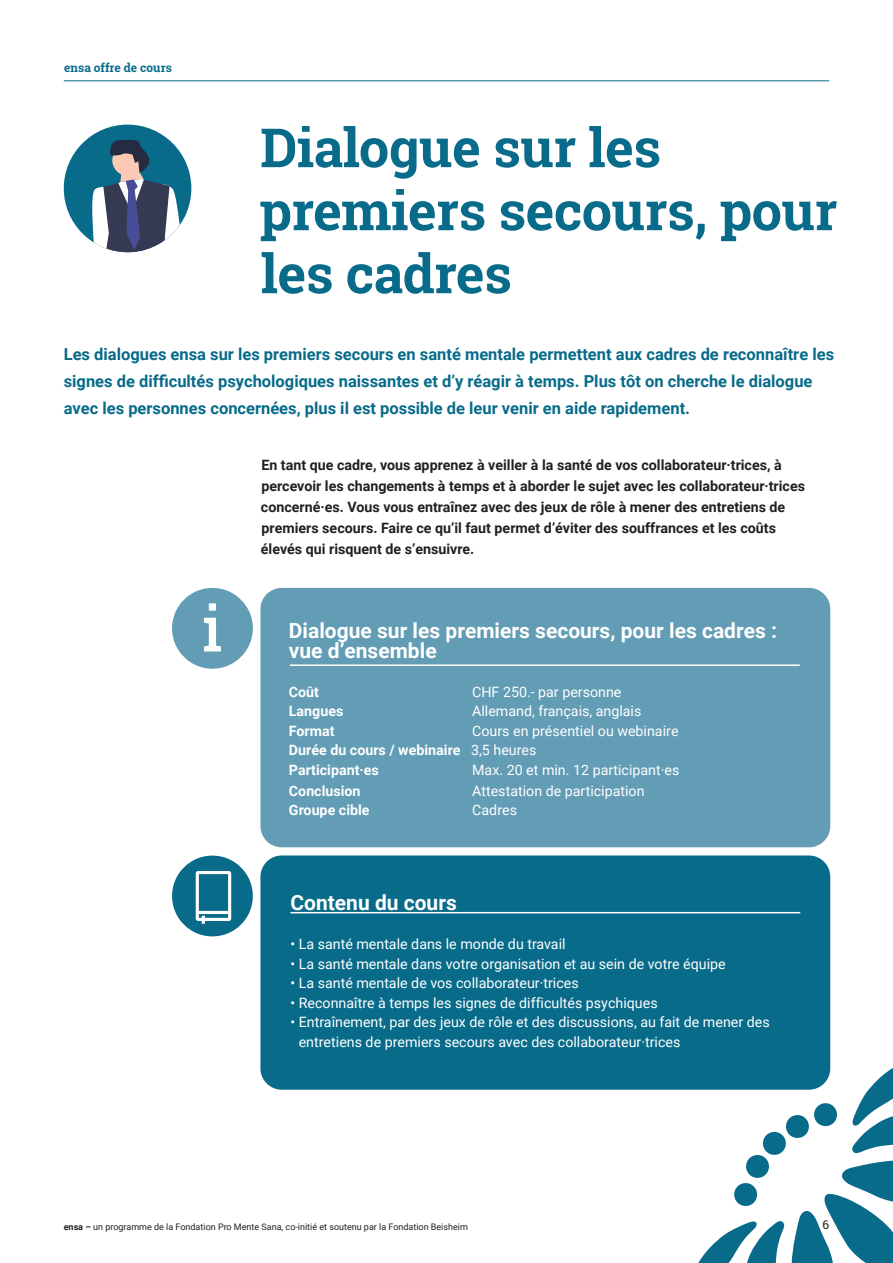
<style>
.page{position:relative;width:893px;height:1263px;background:#fff}
.page>*{position:absolute;margin:0;border:0;box-sizing:border-box;transform-origin:0 0}
.t1{font:700 54px/63px "Roboto Slab";letter-spacing:-.01em;color:#086b8a}
.t2{font:700 21px/19.5px "Roboto";color:#fff}
.t3{font:700 16.5px/27px "Roboto";color:#086b8a}
.t4{font:14.25px/19.5px "Roboto";color:#fff}
.t5{font:700 14.25px/21px "Roboto";color:#231f20}
.t6{font:700 14.25px "Roboto";color:#fff}
.t7{font:700 12px "Roboto Slab";color:#086b8a}
.t8{font:12px "Roboto Slab";color:#231f20}
.t9{font:9px "Roboto";color:#231f20}
.s1{font-weight:700}
</style>
<div class="page">
<hr style="left:64px;top:80px;width:765px;height:1px;background:#086b8a">
<div style="left:172px;top:588px;width:81px;height:81px;background:#629cb5;border-radius:50%"></div>
<div style="left:209px;top:603px;width:7px;height:8px;background:#fff"></div>
<svg style="left:204px;top:618px;width:17px;height:33px"></svg>
<div style="left:172px;top:855px;width:81px;height:81px;background:#086b8a;border-radius:50%"></div>
<svg style="left:196px;top:871px;width:35px;height:53px"></svg>
<svg style="left:698px;top:1062px;width:195px;height:201px"></svg>
<div style="left:64px;top:125px;width:127px;height:127px;background:#086b8a;border-radius:50%"></div>
<svg style="left:64px;top:140px;width:121px;height:112px"></svg>
<div style="left:260px;top:588px;width:570px;height:259px;background:#629cb5;border-radius:21px"></div>
<div style="left:260px;top:855px;width:570px;height:235px;background:#086b8a;border-radius:21px"></div>
<hr style="left:290px;top:912px;width:510px;height:1px;background:#fff">
<hr style="left:290px;top:664px;width:510px;height:2px;background:#fff">
<p class="t7" style="left:64px;top:60px;width:109px">ensa offre de cours</p>
<h1 class="t1" style="left:259px;top:115px;width:579px">Dialogue sur les premiers secours, pour les cadres</h1>
<p class="t3" style="left:64px;top:340px;width:772px">Les dialogues ensa sur les premiers secours en santé mentale permettent aux cadres de reconnaître les signes de difficultés psychologiques naissantes et d’y réagir à temps. Plus tôt on cherche le dialogue avec les personnes concernées, plus il est possible de leur venir en aide rapidement.</p>
<p class="t5" style="left:261px;top:453px;width:546px">En tant que cadre, vous apprenez à veiller à la santé de vos collaborateur·trices, à percevoir les changements à temps et à aborder le sujet avec les collaborateur·trices concerné·es. Vous vous entraînez avec des jeux de rôle à mener des entretiens de premiers secours. Faire ce qu’il faut permet d’éviter des souffrances et les coûts élevés qui risquent de s’ensuivre.</p>
<h2 class="t2" style="left:289px;top:620px;width:490px">Dialogue sur les premiers secours, pour les cadres : vue d’ensemble</h2>
<p class="t6" style="left:289px;top:682px;width:32px">Coût</p>
<p class="t4" style="left:472px;top:681px;width:151px">CHF 250.- par personne</p>
<p class="t6" style="left:289px;top:701px;width:56px">Langues</p>
<p class="t4" style="left:472px;top:701px;width:171px">Allemand, français, anglais</p>
<p class="t6" style="left:289px;top:721px;width:47px">Format</p>
<p class="t4" style="left:289px;top:720px;width:391px;text-indent:183px">Cours en présentiel ou webinaire<br><span class="s1">Durée du cours / webinaire</span> 3,5 heures<br><span class="s1">Participant·es</span></p>
<p class="t4" style="left:472px;top:759px;width:209px">Max. 20 et min. 12 participant·es</p>
<p class="t6" style="left:289px;top:781px;width:73px">Conclusion</p>
<p class="t4" style="left:472px;top:780px;width:174px">Attestation de participation</p>
<p class="t6" style="left:289px;top:800px;width:82px">Groupe cible</p>
<p class="t4" style="left:472px;top:800px;width:46px">Cadres</p>
<h2 class="t2" style="left:290px;top:892px;width:168px">Contenu du cours</h2>
<p class="t4" style="left:290px;top:934px;width:277px">• La santé mentale dans le monde du travail</p>
<p class="t4" style="left:290px;top:953px;width:437px">• La santé mentale dans votre organisation et au sein de votre équipe</p>
<p class="t4" style="left:290px;top:973px;width:290px">• La santé mentale de vos collaborateur·trices</p>
<p class="t4" style="left:290px;top:992px;width:369px">• Reconnaître à temps les signes de difficultés psychiques</p>
<p class="t4" style="left:299px;top:1012px;width:472px;text-indent:-8px">• Entraînement, par des jeux de rôle et des discussions, au fait de mener des entretiens de premiers secours avec des collaborateur·trices</p>
<p class="t9" style="left:64px;top:1220px;width:406px"><span class="s1">ensa –</span> un programme de la Fondation Pro Mente Sana, co-initié et soutenu par la Fondation Beisheim</p>
<p class="t8" style="left:822px;top:1216px;width:8px">6</p>
</div>
